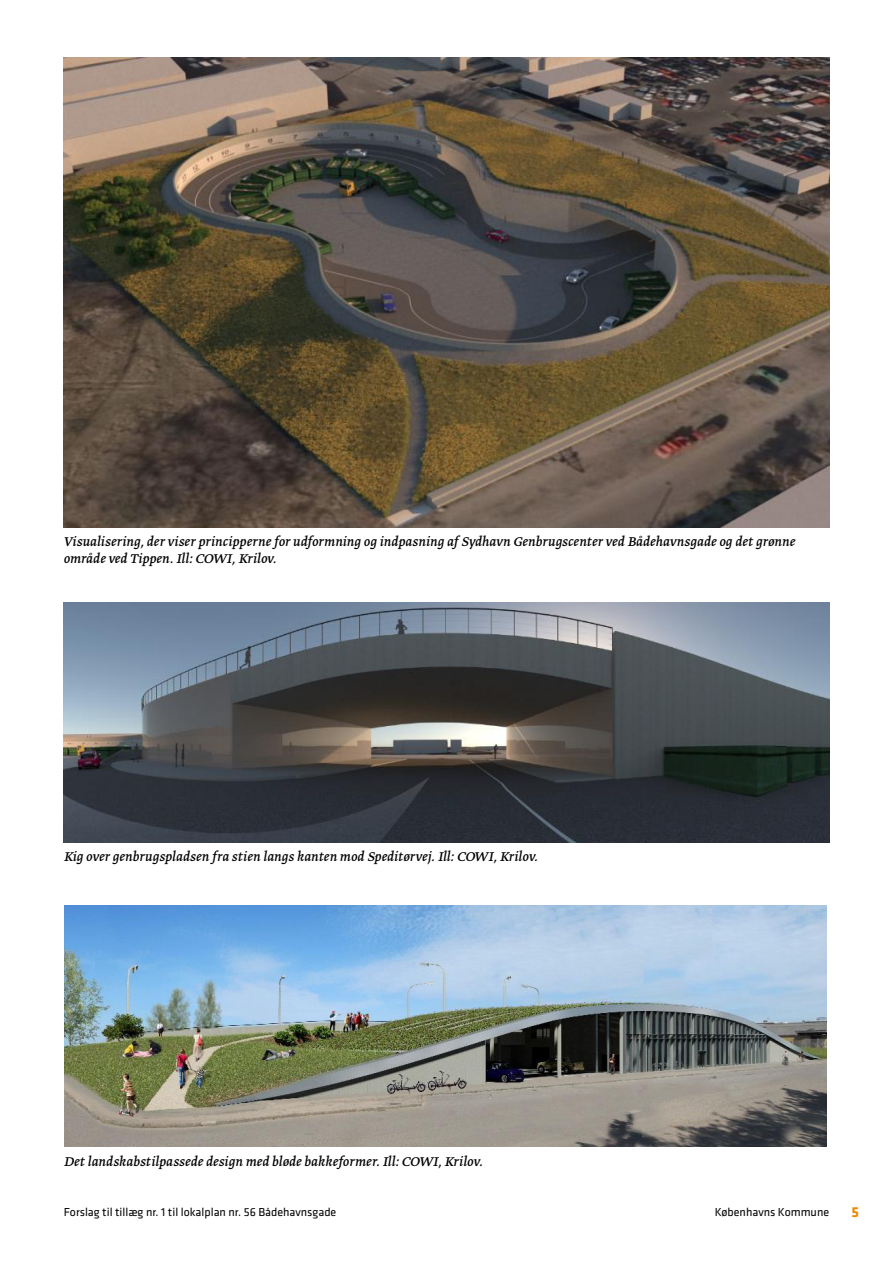
<style>
.page{position:relative;width:893px;height:1263px;background:#fff}
.page>*{position:absolute;margin:0;border:0;box-sizing:border-box;transform-origin:0 0}
.t1{font:italic 15px/16.5px "Greta Text";letter-spacing:.01em;color:#000}
.t2{font:700 15px "Klavika";color:#f18700}
.t3{font:12px "Klavika";color:#000}
</style>
<div class="page">
<img style="left:65px;top:906px;width:762px;height:241px">
<img style="left:64px;top:603px;width:765px;height:239px">
<img style="left:64px;top:58px;width:765px;height:469px">
<p class="t1" style="left:64px;top:534px;width:733px">Visualisering, der viser principperne for udformning og indpasning af Sydhavn Genbrugscenter ved Bådehavnsgade og det grønne område ved Tippen. Ill: COWI, Krilov.</p>
<p class="t1" style="left:64px;top:849px;width:476px">Kig over genbrugspladsen fra stien langs kanten mod Speditørvej. Ill: COWI, Krilov.</p>
<p class="t1" style="left:64px;top:1154px;width:420px">Det landskabstilpassede design med bløde bakkeformer. Ill: COWI, Krilov.</p>
<p class="t3" style="left:64px;top:1207px;width:274px">Forslag til tillæg nr. 1 til lokalplan nr. 56 Bådehavnsgade</p>
<p class="t3" style="left:715px;top:1207px;width:116px">Københavns Kommune</p>
<p class="t2" style="left:851px;top:1203px;width:9px">5</p>
</div>
